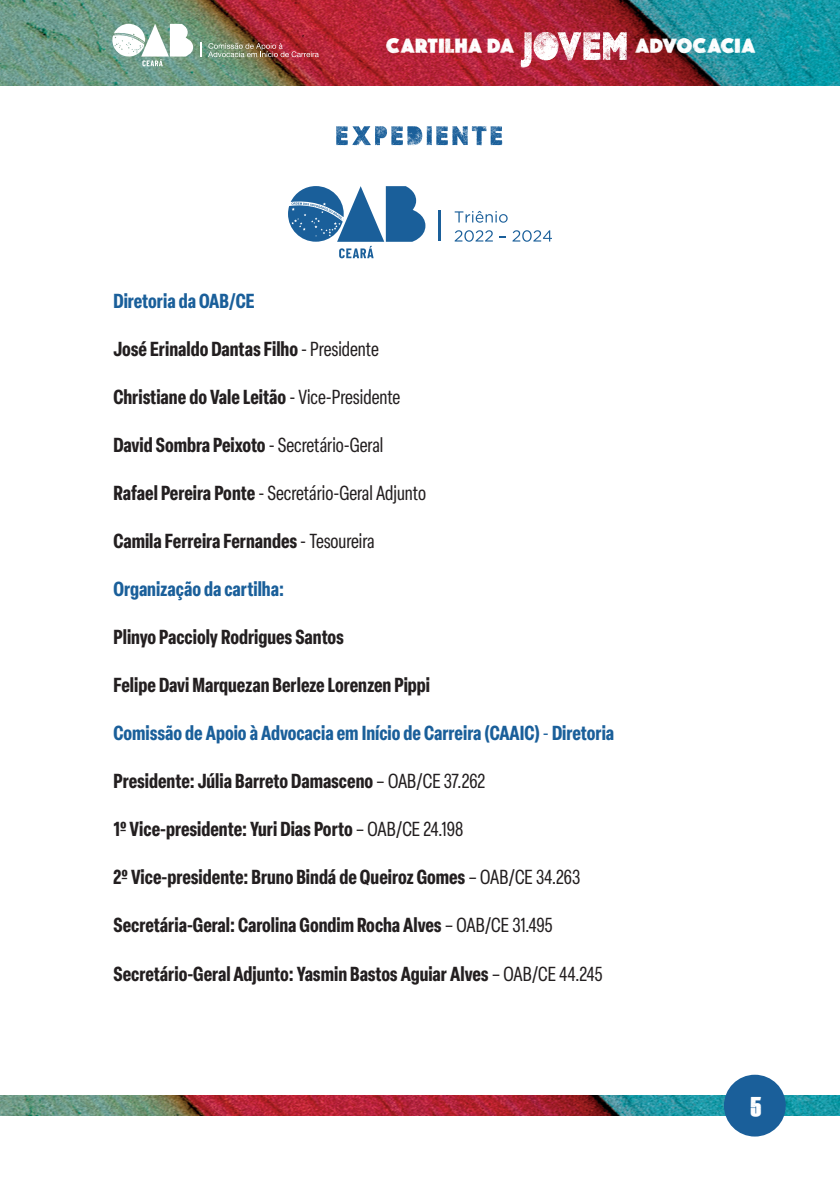
<style>
.page{position:relative;width:840px;height:1191px;background:#fff}
.page>*{position:absolute;margin:0;border:0;box-sizing:border-box;transform-origin:0 0}
.t1{font:700 condensed 20px "Elza";color:#231f20}
.t2{font:700 condensed 20px "Elza";color:#1a5f9a}
.t3{font:condensed 20px "Elza";color:#231f20}
.t4{font:700 19.4px "ROADKINGPERSONALUSE";color:#fff}
.t5{font:19.4px "Dead Kansas";color:#fff}
.s1{font-weight:400}
.s2{font-weight:700}
</style>
<div class="page">
<img style="left:0;top:1095px;width:839px;height:20px">
<img style="left:0;top:0;width:839px;height:85px">
<div style="left:723px;top:1074px;width:62px;height:62px;background:#1a5f9a;border-radius:50%"></div>
<svg style="left:112px;top:24px;width:81px;height:42px"></svg>
<img style="left:208px;top:43px;width:110px;height:14px">
<svg style="left:200px;top:42px;width:1px;height:15px"></svg>
<svg style="left:520px;top:32px;width:106px;height:35px"></svg>
<svg style="left:336px;top:126px;width:166px;height:19px"></svg>
<svg style="left:454px;top:211px;width:53px;height:12px"></svg>
<svg style="left:454px;top:230px;width:38px;height:12px"></svg>
<svg style="left:512px;top:230px;width:39px;height:12px"></svg>
<svg style="left:288px;top:186px;width:137px;height:72px"></svg>
<hr style="left:438px;top:211px;width:2px;height:30px;background:#1a5f9a">
<p class="t4" style="left:386px;top:32px;width:130px">CARTILHA DA</p>
<p class="t4" style="left:634px;top:32px;width:123px">ADVOCACIA</p>
<p class="t2" style="left:113px;top:287px;width:142px">Diretoria da OAB/CE</p>
<p class="t1" style="left:113px;top:335px;width:266px">José Erinaldo Dantas Filho <span class="s1">- Presidente</span></p>
<p class="t1" style="left:113px;top:383px;width:288px">Christiane do Vale Leitão <span class="s1">- Vice-Presidente</span></p>
<p class="t1" style="left:113px;top:431px;width:271px">David Sombra Peixoto <span class="s1">- Secretário-Geral</span></p>
<p class="t3" style="left:113px;top:480px;width:314px"><span class="s2">Rafael Pereira Ponte</span> - Secretário-Geral Adjunto</p>
<p class="t1" style="left:113px;top:527px;width:262px">Camila Ferreira Fernandes <span class="s1">- Tesoureira</span></p>
<p class="t2" style="left:113px;top:575px;width:172px">Organização da cartilha:</p>
<p class="t1" style="left:113px;top:623px;width:232px">Plinyo Paccioly Rodrigues Santos</p>
<p class="t1" style="left:113px;top:671px;width:318px">Felipe Davi Marquezan Berleze Lorenzen Pippi</p>
<p class="t2" style="left:113px;top:719px;width:502px">Comissão de Apoio à Advocacia em Início de Carreira (CAAIC) <span class="s1">-</span> Diretoria</p>
<p class="t1" style="left:113px;top:767px;width:373px">Presidente: Júlia Barreto Damasceno <span class="s1">– OAB/CE 37.262</span></p>
<p class="t1" style="left:113px;top:815px;width:351px">1º Vice-presidente: Yuri Dias Porto <span class="s1">– OAB/CE 24.198</span></p>
<p class="t1" style="left:113px;top:863px;width:468px">2º Vice-presidente: Bruno Bindá de Queiroz Gomes <span class="s1">– OAB/CE 34.263</span></p>
<p class="t1" style="left:113px;top:911px;width:440px">Secretária-Geral: Carolina Gondim Rocha Alves <span class="s1">– OAB/CE 31.495</span></p>
<p class="t1" style="left:113px;top:959px;width:490px">Secretário-Geral Adjunto: Yasmin Bastos Aguiar Alves <span class="s1">– OAB/CE 44.245</span></p>
<p class="t5" style="left:749px;top:1096px;width:13px">5</p>
</div>
